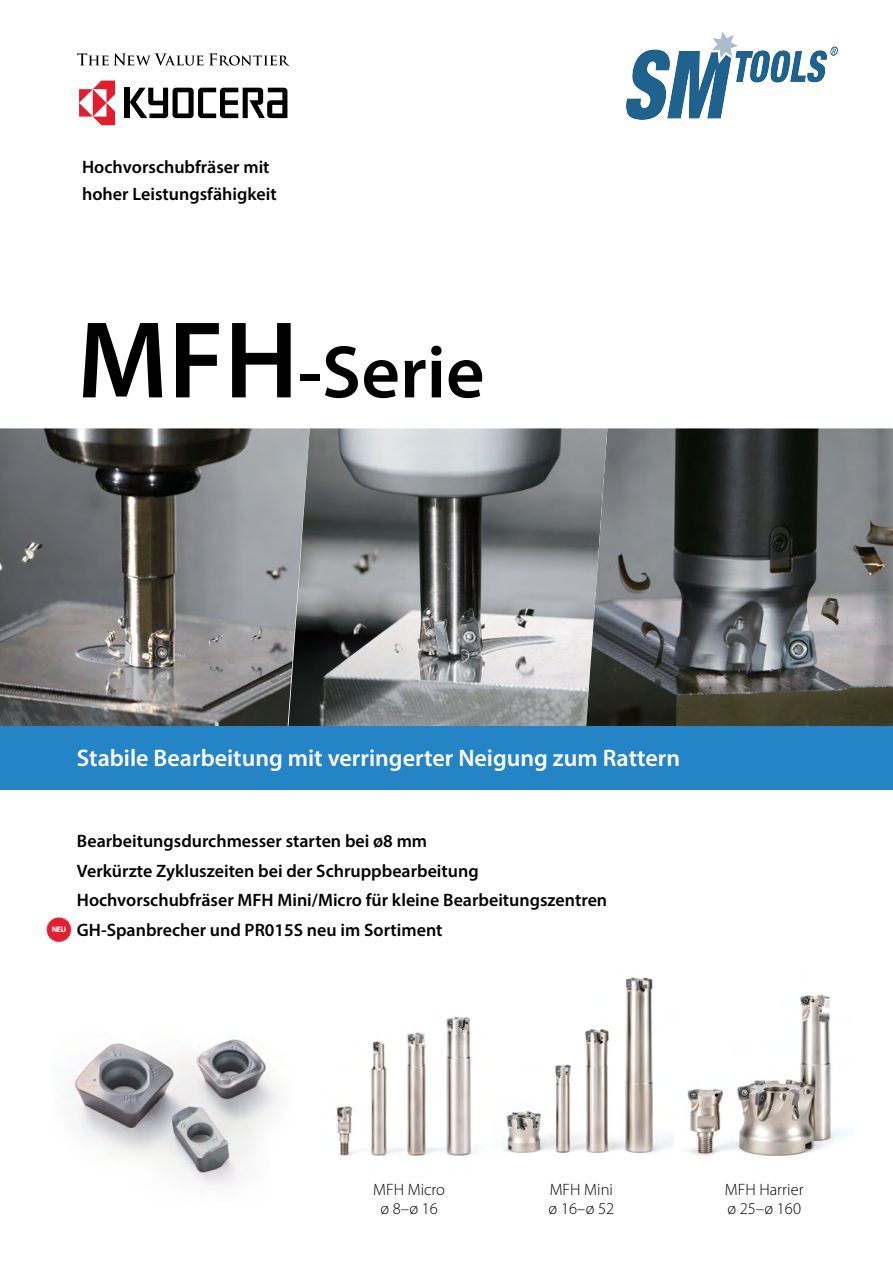
<style>
.page{position:relative;width:893px;height:1263px;background:#fff}
.page>*{position:absolute;margin:0;border:0;box-sizing:border-box;transform-origin:0 0}
._01_cover_product_en{font:600 75px "Myriad Pro";color:#000}
._01_cover_catch_en{font:600 24px "Myriad Pro";color:#fff}
._01_cover_body_en{font:600 18px "Myriad Pro";color:#000}
._01_cover_header_pro{font:600 18px/27px "Myriad Pro";color:#000}
._02_body_small_en{font:300 16.5px "Myriad Pro";color:#000}
.t1{font:700 8.1px "Myriad Pro";color:#fff}
.s1{font-size:110.25px}
</style>
<div class="page">
<svg style="left:77px;top:53px;width:126px;height:13px"></svg>
<svg style="left:209px;top:53px;width:80px;height:13px"></svg>
<div style="left:124px;top:88px;width:5px;height:30px;background:#000"></div>
<svg style="left:130px;top:88px;width:157px;height:30px"></svg>
<svg style="left:79px;top:81px;width:36px;height:44px"></svg>
<img style="left:71px;top:1039px;width:206px;height:147px">
<img style="left:0;top:428px;width:288px;height:298px">
<img style="left:288px;top:428px;width:298px;height:298px">
<img style="left:586px;top:428px;width:307px;height:298px">
<img style="left:336px;top:1017px;width:138px;height:139px">
<img style="left:504px;top:977px;width:170px;height:177px">
<img style="left:686px;top:994px;width:162px;height:162px">
<svg style="left:46px;top:917px;width:26px;height:26px"></svg>
<div style="left:0;top:726px;width:893px;height:63px;background:#2484c6"></div>
<img style="left:626px;top:31px;width:212px;height:88px">
<p class="_01_cover_header_pro" style="left:82px;top:153px;width:196px">Hochvorschubfräser mit hoher Leistungsfähigkeit</p>
<p class="_01_cover_product_en" style="left:77px;top:324px;width:409px"><span class="s1">MFH</span>-Serie</p>
<p class="_01_cover_catch_en" style="left:77px;top:742px;width:605px">Stabile Bearbeitung mit verringerter Neigung zum Rattern</p>
<p class="t1" style="left:52px;top:925px;width:16px">NEU</p>
<p class="_01_cover_body_en" style="left:77px;top:829px;width:352px">Bearbeitungsdurchmesser starten bei ø8 mm</p>
<p class="_01_cover_body_en" style="left:77px;top:859px;width:403px">Verkürzte Zykluszeiten bei der Schruppbearbeitung</p>
<p class="_01_cover_body_en" style="left:77px;top:888px;width:532px">Hochvorschubfräser MFH Mini/Micro für kleine Bearbeitungszentren</p>
<p class="_01_cover_body_en" style="left:77px;top:918px;width:367px">GH-Spanbrecher und PR015S neu im Sortiment</p>
<p class="_02_body_small_en" style="left:373px;top:1179px;width:73px">MFH Micro</p>
<p class="_02_body_small_en" style="left:380px;top:1198px;width:59px">ø 8–ø 16</p>
<p class="_02_body_small_en" style="left:550px;top:1179px;width:65px">MFH Mini</p>
<p class="_02_body_small_en" style="left:549px;top:1198px;width:67px">ø 16–ø 52</p>
<p class="_02_body_small_en" style="left:725px;top:1179px;width:80px">MFH Harrier</p>
<p class="_02_body_small_en" style="left:727px;top:1198px;width:75px">ø 25–ø 160</p>
</div>
